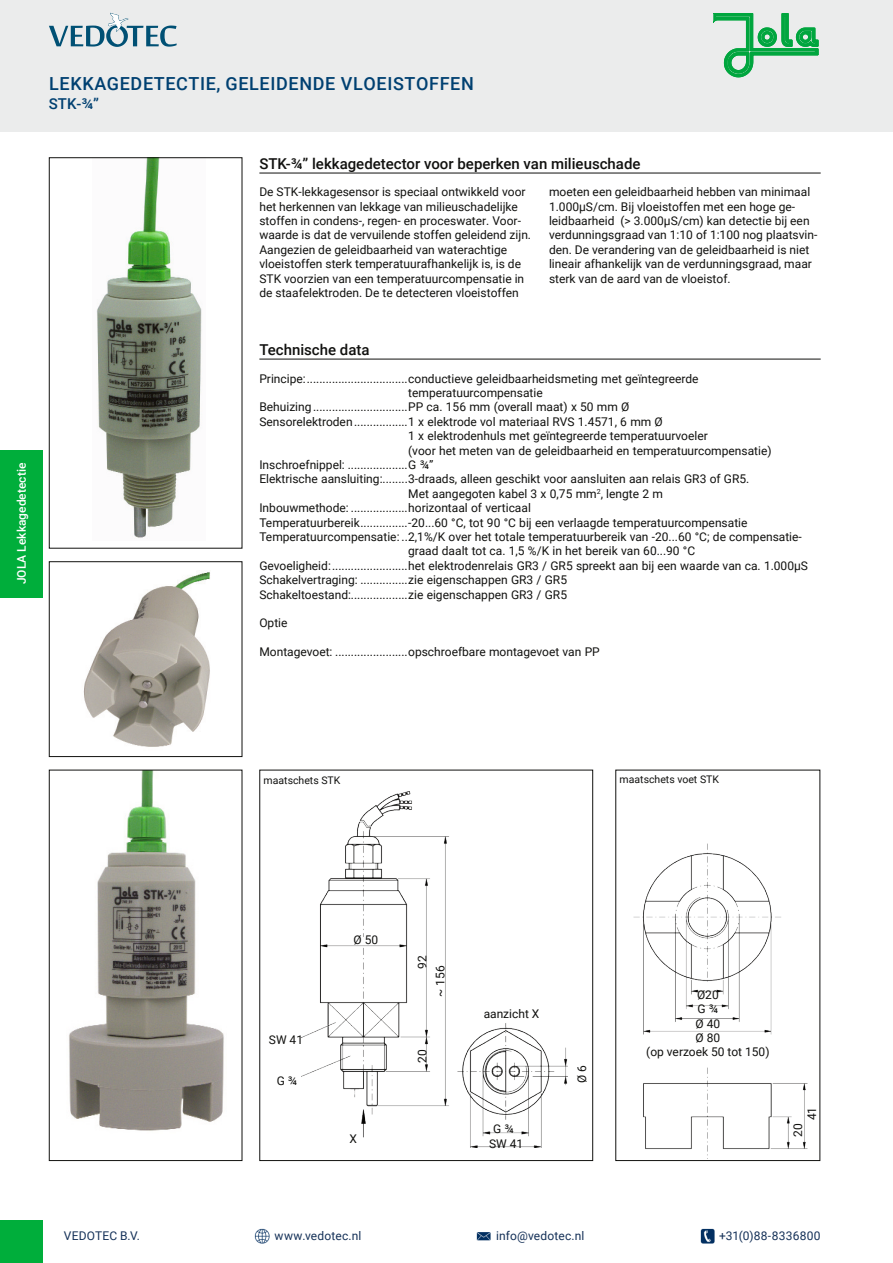
<style>
.page{position:relative;width:893px;height:1263px;background:#fff}
.page>*{position:absolute;margin:0;border:0;box-sizing:border-box;transform-origin:0 0}
.Productnaam_kop_Li_p{font:500 18px "Roboto";letter-spacing:.035em;color:#004071}
.Beschrijving_kop_Li{font:500 15px "Roboto";color:#11110f}
.Productnaam_subkop_L{font:500 15px "Roboto";color:#004071}
.Specs_kleintab{font:12px/14.4px "Roboto";color:#11110f}
.Beschrijving_tekst{font:12px/14.4px "Roboto";color:#11110f}
.t1{font:12px "Roboto";letter-spacing:.015em;color:#153158}
.ParaStyle01-Interlin{font:12px "Roboto";color:#11110f}
.illustratietekst{font:12px "Roboto";color:#11110f}
.t2{font:500 12px "Roboto";color:#fff}
.ParaStyle21-Interlin{font:12px "Roboto";color:#11110f}
.illustratietekst-2{font:10.5px "Roboto";color:#11110f}
.illustratietekst_rec{font:10.5px "Roboto";color:#11110f}
</style>
<div class="page">
<div style="left:0;top:450px;width:43px;height:147px;background:#00ae3b"></div>
<div style="left:0;top:1220px;width:43px;height:43px;background:#00ae3b"></div>
<div style="left:0;top:0;width:893px;height:132px;background:#ebecec"></div>
<svg style="left:49px;top:13px;width:128px;height:34px"></svg>
<svg style="left:714px;top:13px;width:105px;height:64px"></svg>
<img style="left:700px;top:1229px;width:15px;height:14px">
<img style="left:255px;top:1229px;width:14px;height:14px">
<img style="left:476px;top:1232px;width:15px;height:9px">
<img style="left:96px;top:159px;width:106px;height:379px">
<div style="left:49px;top:157px;width:193px;height:392px;border:1px solid #11110f"></div>
<img style="left:69px;top:772px;width:155px;height:359px">
<div style="left:49px;top:770px;width:193px;height:391px;border:1px solid #11110f"></div>
<img style="left:83px;top:572px;width:127px;height:175px">
<div style="left:49px;top:561px;width:193px;height:196px;border:1px solid #11110f"></div>
<div style="left:259px;top:770px;width:334px;height:391px;border:1px solid #11110f"></div>
<img style="left:302px;top:791px;width:266px;height:356px">
<img style="left:633px;top:843px;width:175px;height:316px">
<hr style="left:259px;top:359px;width:562px;height:1px;background:#11110f">
<hr style="left:259px;top:173px;width:562px;height:1px;background:#11110f">
<p class="t2" style="left:13px;top:584px;width:123px;rotate:-90deg">JOLA Lekkagedetectie</p>
<p class="Productnaam_kop_Li_p" style="left:49px;top:71px;width:426px">LEKKAGEDETECTIE, GELEIDENDE VLOEISTOFFEN</p>
<p class="Productnaam_subkop_L" style="left:49px;top:93px;width:52px">STK-¾”</p>
<p class="Beschrijving_kop_Li" style="left:259px;top:153px;width:383px">STK-¾” lekkagedetector voor beperken van milieuschade</p>
<p class="Beschrijving_tekst" style="left:259px;top:184px;width:273px">De STK-lekkagesensor is speciaal ontwikkeld voor het herkennen van lekkage van milieuschadelijke stoffen in condens-, regen- en proceswater. Voor&shy;waarde is dat de vervuilende stoffen geleidend zijn.<br>Aangezien de geleidbaarheid van waterachtige vloeistoffen sterk temperatuurafhankelijk is, is de STK voorzien van een temperatuurcompensatie in de staafelektroden. De te detecteren vloeistoffen</p>
<p class="Beschrijving_tekst" style="left:549px;top:184px;width:270px">moeten een geleidbaarheid hebben van minimaal 1.000µS/cm. Bij vloeistoffen met een hoge ge&shy;leidbaarheid (&gt; 3.000µS/cm) kan detectie bij een verdunningsgraad van 1:10 of 1:100 nog plaatsvin&shy;den. De verandering van de geleidbaarheid is niet lineair afhankelijk van de verdunningsgraad, maar sterk van de aard van de vloeistof.</p>
<p class="Beschrijving_kop_Li" style="left:259px;top:339px;width:112px">Technische data</p>
<p class="Specs_kleintab" style="left:259px;top:371px;width:48px">Principe:</p>
<p class="Specs_kleintab" style="left:408px;top:371px;width:292px">conductieve geleidbaarheidsmeting met geïntegreerde temperatuurcompensatie</p>
<p class="Specs_kleintab" style="left:259px;top:399px;width:54px">Behuizing</p>
<p class="Specs_kleintab" style="left:408px;top:399px;width:223px">PP ca. 156 mm (overall maat) x 50 mm Ø</p>
<p class="Specs_kleintab" style="left:259px;top:414px;width:95px">Sensorelektroden</p>
<p class="Specs_kleintab" style="left:408px;top:414px;width:365px">1 x elektrode vol materiaal RVS 1.4571, 6 mm Ø<br>1 x elektrodenhuls met geïntegreerde temperatuurvoeler<br>(voor het meten van de geleidbaarheid en temperatuurcompensatie)</p>
<p class="Specs_kleintab" style="left:259px;top:457px;width:87px">Inschroefnippel:</p>
<p class="Specs_kleintab" style="left:408px;top:457px;width:27px">G ¾”</p>
<p class="Specs_kleintab" style="left:259px;top:471px;width:125px">Elektrische aansluiting:</p>
<p class="Specs_kleintab" style="left:408px;top:471px;width:343px">3-draads, alleen geschikt voor aansluiten aan relais GR3 of GR5.<br>Met aangegoten kabel 3 x 0,75 mm<sup>2</sup>, lengte 2 m</p>
<p class="Specs_kleintab" style="left:259px;top:500px;width:91px">Inbouwmethode:</p>
<p class="Specs_kleintab" style="left:408px;top:500px;width:124px">horizontaal of verticaal</p>
<p class="Specs_kleintab" style="left:259px;top:515px;width:102px">Temperatuurbereik</p>
<p class="Specs_kleintab" style="left:408px;top:515px;width:341px">-20...60 °C, tot 90 °C bij een verlaagde temperatuurcompensatie</p>
<p class="Specs_kleintab" style="left:408px;top:529px;width:395px;text-indent:-149px">Temperatuurcompensatie: 2,1%/K over het totale temperatuurbereik van -20...60 °C; de compensatie&shy;graad daalt tot ca. 1,5 %/K in het bereik van 60...90 °C</p>
<p class="Specs_kleintab" style="left:259px;top:558px;width:73px">Gevoeligheid:</p>
<p class="Specs_kleintab" style="left:408px;top:558px;width:401px">het elektrodenrelais GR3 / GR5 spreekt aan bij een waarde van ca. 1.000µS</p>
<p class="Specs_kleintab" style="left:259px;top:572px;width:100px">Schakelvertraging:</p>
<p class="Specs_kleintab" style="left:408px;top:572px;width:160px">zie eigenschappen GR3 / GR5</p>
<p class="Specs_kleintab" style="left:259px;top:587px;width:93px">Schakeltoestand:</p>
<p class="Specs_kleintab" style="left:408px;top:587px;width:160px">zie eigenschappen GR3 / GR5</p>
<p class="Specs_kleintab" style="left:259px;top:615px;width:30px">Optie</p>
<p class="Specs_kleintab" style="left:259px;top:644px;width:75px">Montagevoet:</p>
<p class="Specs_kleintab" style="left:408px;top:644px;width:193px">opschroefbare montagevoet van PP</p>
<p class="illustratietekst_rec" style="left:264px;top:773px;width:78px">maatschets STK</p>
<p class="illustratietekst-2" style="left:620px;top:772px;width:101px">maatschets voet STK</p>
<p class="ParaStyle01-Interlin" style="left:269px;top:1032px;width:36px">SW 41</p>
<p class="ParaStyle01-Interlin" style="left:277px;top:1072px;width:22px">G ¾</p>
<p class="ParaStyle01-Interlin" style="left:353px;top:932px;width:26px">Ø 50</p>
<p class="ParaStyle01-Interlin" style="left:349px;top:1130px;width:9px">X</p>
<p class="ParaStyle01-Interlin" style="left:414px;top:969px;width:15px;rotate:-90deg">92</p>
<p class="ParaStyle21-Interlin" style="left:432px;top:997px;width:33px;rotate:-90deg">~ 156</p>
<p class="ParaStyle01-Interlin" style="left:414px;top:1063px;width:15px;rotate:-90deg">20</p>
<p class="ParaStyle01-Interlin" style="left:484px;top:1005px;width:57px">aanzicht X</p>
<p class="ParaStyle01-Interlin" style="left:493px;top:1121px;width:22px">G ¾</p>
<p class="ParaStyle01-Interlin" style="left:489px;top:1135px;width:36px">SW 41</p>
<p class="ParaStyle01-Interlin" style="left:573px;top:1083px;width:19px;rotate:-90deg">Ø 6</p>
<p class="illustratietekst" style="left:697px;top:986px;width:23px">Ø20</p>
<p class="illustratietekst" style="left:698px;top:1000px;width:22px">G ¾</p>
<p class="illustratietekst" style="left:695px;top:1015px;width:26px">Ø 40</p>
<p class="illustratietekst" style="left:695px;top:1029px;width:26px">Ø 80</p>
<p class="illustratietekst" style="left:646px;top:1044px;width:125px">(op verzoek 50 tot 150)</p>
<p class="ParaStyle01-Interlin" style="left:803px;top:1120px;width:15px;rotate:-90deg">41</p>
<p class="ParaStyle01-Interlin" style="left:789px;top:1137px;width:15px;rotate:-90deg">20</p>
<p class="t1" style="left:64px;top:1227px;width:78px">VEDOTEC B.V.</p>
<p class="t1" style="left:275px;top:1227px;width:88px">www.vedotec.nl</p>
<p class="t1" style="left:496px;top:1227px;width:90px">info@vedotec.nl</p>
<p class="t1" style="left:719px;top:1227px;width:103px">+31(0)88-8336800</p>
</div>
